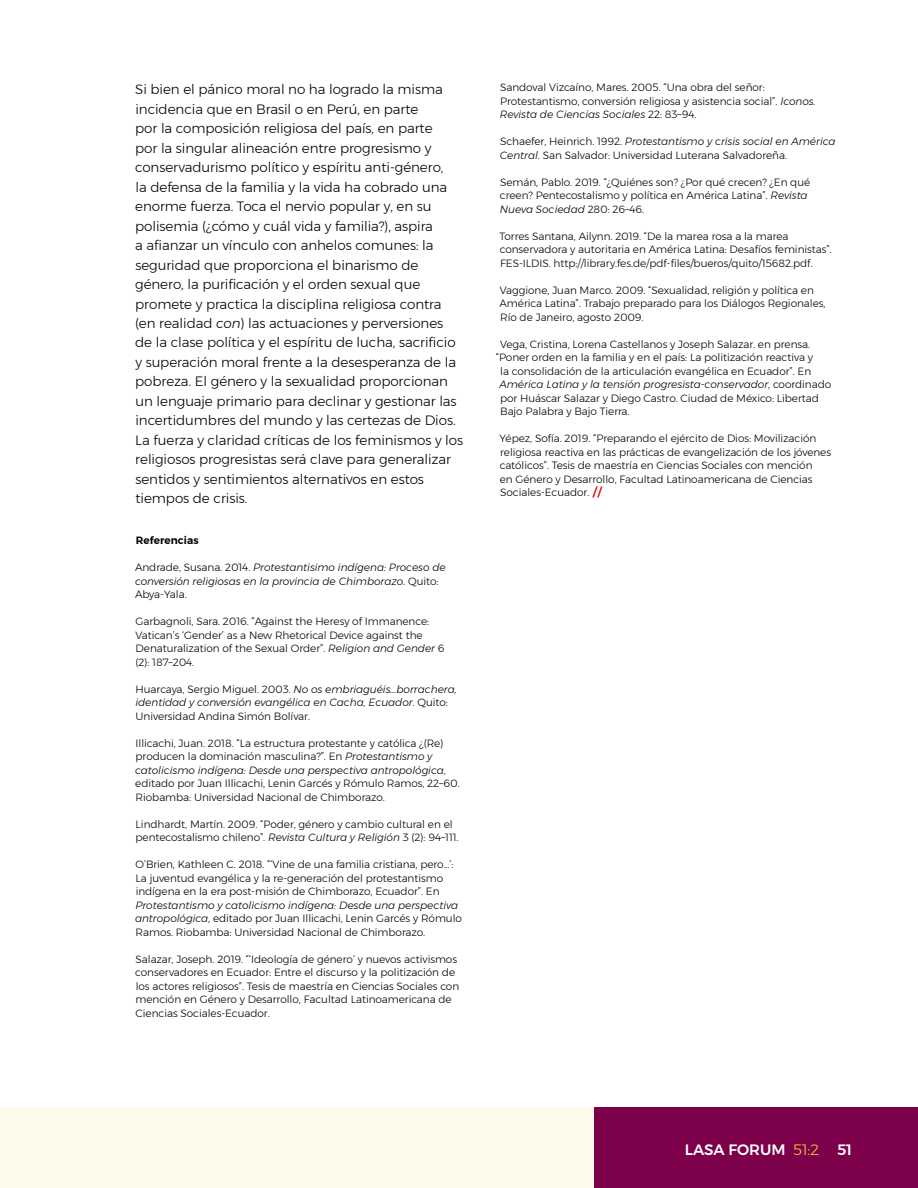
<style>
.page{position:relative;width:918px;height:1188px;background:#fff}
.page>*{position:absolute;margin:0;border:0;box-sizing:border-box;transform-origin:0 0}
.t1{font:500 15px "Montserrat";color:#fff}
.t2{font:300 13.5px/19.5px "Montserrat";letter-spacing:-.005em;color:#000}
.t3{font:300 10.5px/13.5px "Montserrat";letter-spacing:-.005em;color:#000}
.t4{font:italic 300 10.5px/13.5px "Montserrat";letter-spacing:-.005em;color:#000}
.t5{font:600 10.5px "Montserrat";letter-spacing:.005em;color:#000}
.s1{font-style:italic}
.s2{font-style:normal}
.s3{font-weight:300;color:#f7cd36}
</style>
<div class="page">
<div style="left:0;top:1107px;width:594px;height:81px;background:#fefaeb"></div>
<div style="left:594px;top:1107px;width:324px;height:81px;background:#7d004a"></div>
<svg style="left:592px;top:486px;width:11px;height:11px"></svg>
<p class="t2" style="left:135px;top:79px;width:330px">Si bien el pánico moral no ha logrado la misma incidencia que en Brasil o en Perú, en parte<br>por la composición religiosa del país, en parte<br>por la singular alineación entre progresismo y conservadurismo político y espíritu anti-género,<br>la defensa de la familia y la vida ha cobrado una enorme fuerza. Toca el nervio popular y, en su polisemia (¿cómo y cuál vida y familia?), aspira<br>a afianzar un vínculo con anhelos comunes: la seguridad que proporciona el binarismo de género, la purificación y el orden sexual que promete y practica la disciplina religiosa contra (en realidad <span class="s1">con</span>) las actuaciones y perversiones de la clase política y el espíritu de lucha, sacrificio y superación moral frente a la desesperanza de la pobreza. El género y la sexualidad proporcionan un lenguaje primario para declinar y gestionar las incertidumbres del mundo y las certezas de Dios.<br>La fuerza y claridad críticas de los feminismos y los religiosos progresistas será clave para generalizar sentidos y sentimientos alternativos en estos tiempos de crisis.</p>
<p class="t5" style="left:136px;top:532px;width:64px">Referencias</p>
<p class="t4" style="left:135px;top:560px;width:312px"><span class="s2">Andrade, Susana. 2014.</span> Protestantisimo indígena: Proceso de conversión religiosas en la provincia de Chimborazo<span class="s2">. Quito:<br>Abya-Yala.</span></p>
<p class="t3" style="left:135px;top:614px;width:311px">Garbagnoli, Sara. 2016. “Against the Heresy of Immanence:<br>Vatican’s ‘Gender’ as a New Rhetorical Device against the Denaturalization of the Sexual Order”. <span class="s1">Religion and Gender</span> 6 (2): 187–204.</p>
<p class="t4" style="left:135px;top:682px;width:323px"><span class="s2">Huarcaya, Sergio Miguel. 2003.</span> No os embriaguéis...borrachera, identidad y conversión evangélica en Cacha, Ecuador<span class="s2">. Quito:<br>Universidad Andina Simón Bolívar.</span></p>
<p class="t3" style="left:135px;top:736px;width:326px">Illicachi, Juan. 2018. “La estructura protestante y católica ¿(Re) producen la dominación masculina?”. En <span class="s1">Protestantismo y catolicismo indígena: Desde una perspectiva antropológica</span>, editado por Juan Illicachi, Lenin Garcés y Rómulo Ramos, 22–60.<br>Riobamba: Universidad Nacional de Chimborazo.</p>
<p class="t3" style="left:136px;top:817px;width:325px">Lindhardt, Martín. 2009. “Poder, género y cambio cultural en el pentecostalismo chileno”. <span class="s1">Revista Cultura y Religión</span> 3 (2): 94–111.</p>
<p class="t3" style="left:136px;top:857px;width:319px">O’Brien, Kathleen C. 2018. “‘Vine de una familia cristiana, pero…’:<br>La juventud evangélica y la re-generación del protestantismo indígena en la era post-misión de Chimborazo, Ecuador”. En</p>
<p class="t3" style="left:135px;top:898px;width:328px"><span class="s1">Protestantismo y catolicismo indígena: Desde una perspectiva antropológica</span>, editado por Juan Illicachi, Lenin Garcés y Rómulo<br>Ramos. Riobamba: Universidad Nacional de Chimborazo.</p>
<p class="t3" style="left:135px;top:952px;width:325px">Salazar, Joseph. 2019. “‘Ideología de género’ y nuevos activismos conservadores en Ecuador: Entre el discurso y la politización de los actores religiosos”. Tesis de maestría en Ciencias Sociales con mención en Género y Desarrollo, Facultad Latinoamericana de Ciencias Sociales-Ecuador.</p>
<p class="t3" style="left:500px;top:81px;width:317px">Sandoval Vizcaíno, Mares. 2005. “Una obra del señor:<br>Protestantismo, conversión religiosa y asistencia social”. <span class="s1">Iconos.<br>Revista de Ciencias Sociales</span> 22: 83–94.</p>
<p class="t3" style="left:500px;top:135px;width:337px">Schaefer, Heinrich. 1992. <span class="s1">Protestantismo y crisis social en América<br>Central</span>. San Salvador: Universidad Luterana Salvadoreña.</p>
<p class="t3" style="left:500px;top:175px;width:312px">Semán, Pablo. 2019. “¿Quiénes son? ¿Por qué crecen? ¿En qué creen? Pentecostalismo y política en América Latina”. <span class="s1">Revista<br>Nueva Sociedad</span> 280: 26–46.</p>
<p class="t3" style="left:499px;top:229px;width:334px">Torres Santana, Ailynn. 2019. “De la marea rosa a la marea conservadora y autoritaria en América Latina: Desafíos feministas”.<br>FES-ILDIS. http://library.fes.de/pdf-files/bueros/quito/15682.pdf.</p>
<p class="t3" style="left:500px;top:283px;width:327px">Vaggione, Juan Marco. 2009. “Sexualidad, religión y política en<br>América Latina”. Trabajo preparado para los Diálogos Regionales,<br>Río de Janeiro, agosto 2009.</p>
<p class="t3" style="left:500px;top:337px;width:312px">Vega, Cristina, Lorena Castellanos y Joseph Salazar. en prensa.</p>
<p class="t3" style="left:496px;top:351px;width:319px">“Poner orden en la familia y en el país: La politización reactiva y</p>
<p class="t3" style="left:500px;top:364px;width:313px">la consolidación de la articulación evangélica en Ecuador”. En</p>
<p class="t4" style="left:499px;top:378px;width:333px">América Latina y la tensión progresista-conservador<span class="s2">, coordinado</span></p>
<p class="t3" style="left:500px;top:391px;width:320px">por Huáscar Salazar y Diego Castro. Ciudad de México: Libertad</p>
<p class="t3" style="left:500px;top:405px;width:131px">Bajo Palabra y Bajo Tierra.</p>
<p class="t3" style="left:500px;top:432px;width:333px">Yépez, Sofía. 2019. “Preparando el ejército de Dios: Movilización religiosa reactiva en las prácticas de evangelización de los jóvenes católicos”. Tesis de maestría en Ciencias Sociales con mención<br>en Género y Desarrollo, Facultad Latinoamericana de Ciencias Sociales-Ecuador.</p>
<h1 class="t1" style="left:685px;top:1138px;width:169px">LASA FORUM <span class="s3">51:2</span> 51</h1>
</div>
